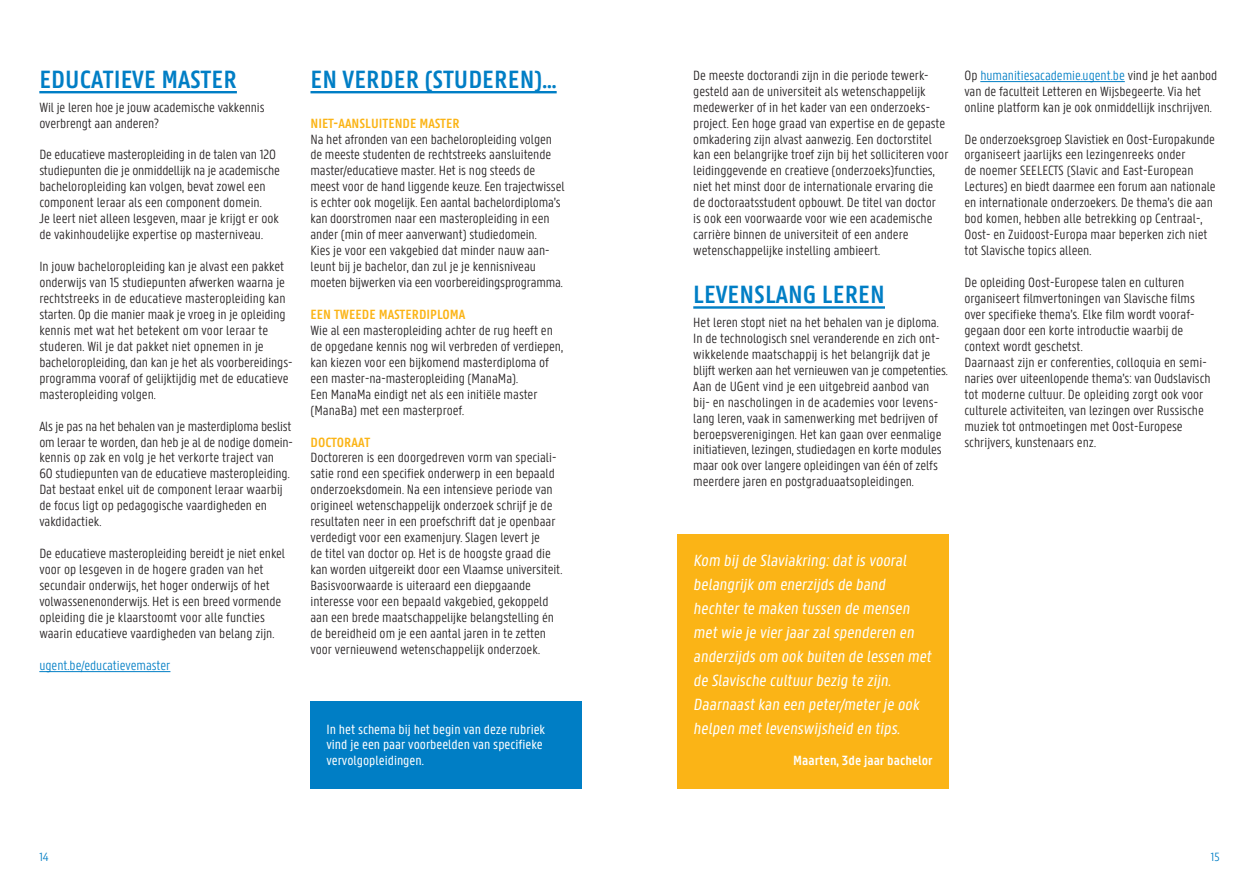
<style>
.page{position:relative;width:1259px;height:893px;background:#fff}
.page>*{position:absolute;margin:0;border:0;box-sizing:border-box;transform-origin:0 0}
.t1{font:600 26.7px "U Gent Panno Text";color:#007ec5}
.t2{font:17.25px/24px "U Gent Panno Text";color:#fff}
.t3{font:300 14.25px/15.9px "U Gent Panno Text";color:#231f20}
.t4{font:14.25px/15.9px "U Gent Panno Text";color:#fff}
.t5{font:600 14.25px "U Gent Panno Text";color:#fbb416}
.t6{font:300 14.25px "U Gent Panno Text";color:#007ec5}
.t7{font:600 14.25px "U Gent Panno Text";color:#fff}
.t8{font:300 12.75px "U Gent Panno Text";color:#007ec5}
.s1{color:#007ec5}
</style>
<div class="page">
<hr style="left:39px;top:91px;width:198px;height:2px;background:#007ec5">
<hr style="left:39px;top:671px;width:131px;height:1px;background:#007ec5">
<hr style="left:310px;top:91px;width:247px;height:2px;background:#007ec5">
<div style="left:310px;top:702px;width:271px;height:87px;background:#007ec5"></div>
<hr style="left:693px;top:306px;width:192px;height:3px;background:#007ec5">
<hr style="left:980px;top:81px;width:144px;height:1px;background:#007ec5">
<div style="left:677px;top:534px;width:271px;height:255px;background:#fbb416"></div>
<h1 class="t1" style="left:39px;top:63px;width:199px">EDUCATIEVE MASTER</h1>
<p class="t3" style="left:39px;top:99px;width:227px">Wil je leren hoe je jouw academische vakkennis overbrengt aan anderen?</p>
<p class="t3" style="left:39px;top:147px;width:242px">De educatieve masteropleiding in de talen van 120 studiepunten die je onmiddellijk na je academische bacheloropleiding kan volgen, bevat zowel een component leraar als een component domein.<br>Je leert niet alleen lesgeven, maar je krijgt er ook de vakinhoudelijke expertise op masterniveau.</p>
<p class="t3" style="left:39px;top:258px;width:253px">In jouw bacheloropleiding kan je alvast een pakket onderwijs van 15 studiepunten afwerken waarna je rechtstreeks in de educatieve masteropleiding kan starten. Op die manier maak je vroeg in je opleiding kennis met wat het betekent om voor leraar te studeren. Wil je dat pakket niet opnemen in je bacheloropleiding, dan kan je het als voorbereidings&shy;programma vooraf of gelijktijdig met de educatieve masteropleiding volgen.</p>
<p class="t3" style="left:39px;top:418px;width:254px">Als je pas na het behalen van je masterdiploma beslist om leraar te worden, dan heb je al de nodige domein&shy;kennis op zak en volg je het verkorte traject van<br>60 studiepunten van de educatieve masteropleiding.<br>Dat bestaat enkel uit de component leraar waarbij de focus ligt op pedagogische vaardigheden en vakdidactiek.</p>
<p class="t3" style="left:39px;top:545px;width:247px">De educatieve masteropleiding bereidt je niet enkel voor op lesgeven in de hogere graden van het secundair onderwijs, het hoger onderwijs of het volwassenenonderwijs. Het is een breed vormende opleiding die je klaarstoomt voor alle functies waarin educatieve vaardigheden van belang zijn.</p>
<p class="t6" style="left:39px;top:657px;width:133px">ugent.be/educatievemaster</p>
<h1 class="t1" style="left:310px;top:63px;width:248px">EN VERDER (STUDEREN)…</h1>
<p class="t5" style="left:310px;top:114px;width:151px">NIET-AANSLUITENDE MASTER</p>
<p class="t3" style="left:310px;top:131px;width:256px">Na het afronden van een bacheloropleiding volgen de meeste studenten de rechtstreeks aansluitende master/educatieve master. Het is nog steeds de meest voor de hand liggende keuze. Een trajectwissel is echter ook mogelijk. Een aantal bachelordiploma’s kan doorstromen naar een masteropleiding in een ander (min of meer aanverwant) studiedomein.<br>Kies je voor een vakgebied dat minder nauw aan&shy;leunt bij je bachelor, dan zul je je kennisniveau moeten bijwerken via een voorbereidingsprogramma.</p>
<p class="t5" style="left:310px;top:306px;width:156px">EEN TWEEDE MASTERDIPLOMA</p>
<p class="t3" style="left:310px;top:322px;width:254px">Wie al een masteropleiding achter de rug heeft en de opgedane kennis nog wil verbreden of verdiepen, kan kiezen voor een bijkomend masterdiploma of een master-na-masteropleiding (ManaMa).<br>Een ManaMa eindigt net als een initiële master (ManaBa) met een masterproef.</p>
<p class="t5" style="left:310px;top:433px;width:61px">DOCTORAAT</p>
<p class="t3" style="left:310px;top:450px;width:253px">Doctoreren is een doorgedreven vorm van speciali&shy;satie rond een specifiek onderwerp in een bepaald onderzoeksdomein. Na een intensieve periode van origineel wetenschappelijk onderzoek schrijf je de resultaten neer in een proefschrift dat je openbaar verdedigt voor een examenjury. Slagen levert je<br>de titel van doctor op. Het is de hoogste graad die kan worden uitgereikt door een Vlaamse universiteit.<br>Basisvoorwaarde is uiteraard een diepgaande interesse voor een bepaald vakgebied, gekoppeld aan een brede maatschappelijke belangstelling én de bereidheid om je een aantal jaren in te zetten voor vernieuwend wetenschappelijk onderzoek.</p>
<p class="t4" style="left:326px;top:721px;width:220px">In het schema bij het begin van deze rubriek vind je een paar voorbeelden van specifieke vervolgopleidingen.</p>
<p class="t3" style="left:693px;top:67px;width:257px">De meeste doctorandi zijn in die periode tewerk&shy;gesteld aan de universiteit als wetenschappelijk medewerker of in het kader van een onderzoeks&shy;project. Een hoge graad van expertise en de gepaste omkadering zijn alvast aanwezig. Een doctorstitel kan een belangrijke troef zijn bij het solliciteren voor leidinggevende en creatieve (onderzoeks)functies, niet het minst door de internationale ervaring die de doctoraatsstudent opbouwt. De titel van doctor<br>is ook een voorwaarde voor wie een academische carrière binnen de universiteit of een andere wetenschappelijke instelling ambieert.</p>
<h1 class="t1" style="left:693px;top:278px;width:193px">LEVENSLANG LEREN</h1>
<p class="t3" style="left:693px;top:314px;width:256px">Het leren stopt niet na het behalen van je diploma.<br>In de technologisch snel veranderende en zich ont&shy;wikkelende maatschappij is het belangrijk dat je blijft werken aan het vernieuwen van je competenties.<br>Aan de UGent vind je een uitgebreid aanbod van bij- en nascholingen in de academies voor levens&shy;lang leren, vaak in samenwerking met bedrijven of beroepsverenigingen. Het kan gaan over eenmalige initiatieven, lezingen, studiedagen en korte modules maar ook over langere opleidingen van één of zelfs meerdere jaren en postgraduaatsopleidingen.</p>
<p class="t3" style="left:964px;top:67px;width:254px">Op <span class="s1">humanitiesacademie.ugent.be</span> vind je het aanbod van de faculteit Letteren en Wijsbegeerte. Via het online platform kan je ook onmiddellijk inschrijven.</p>
<p class="t3" style="left:964px;top:131px;width:253px">De onderzoeksgroep Slavistiek en Oost-Europakunde organiseert jaarlijks een lezingenreeks onder<br>de noemer SEELECTS (Slavic and East-European Lectures) en biedt daarmee een forum aan nationale en internationale onderzoekers. De thema’s die aan bod komen, hebben alle betrekking op Centraal-, Oost- en Zuidoost-Europa maar beperken zich niet tot Slavische topics alleen.</p>
<p class="t3" style="left:964px;top:274px;width:248px">De opleiding Oost-Europese talen en culturen organiseert filmvertoningen van Slavische films over specifieke thema’s. Elke film wordt vooraf&shy;gegaan door een korte introductie waarbij de context wordt geschetst.<br>Daarnaast zijn er conferenties, colloquia en semi&shy;naries over uiteenlopende thema’s: van Oudslavisch tot moderne cultuur. De opleiding zorgt ook voor culturele activiteiten, van lezingen over Russische muziek tot ontmoetingen met Oost-Europese schrijvers, kunstenaars enz.</p>
<p class="t2" style="left:693px;top:548px;width:242px">Kom bij de Slaviakring:datis vooral belangrijk om enerzijds de band hechterte maken tussen de mensen metwie je vierjaarzalspenderen en anderzijds om ook buiten de lessen met de Slavische cultuurbezig te zijn.<br>Daarnaastkan een peter/meterje ook helpen metlevenswijsheid en tips.</p>
<p class="t7" style="left:793px;top:752px;width:141px">Maarten, 3de jaar bachelor</p>
<p class="t8" style="left:39px;top:849px;width:11px">14</p>
<p class="t8" style="left:1210px;top:849px;width:10px">15</p>
</div>
